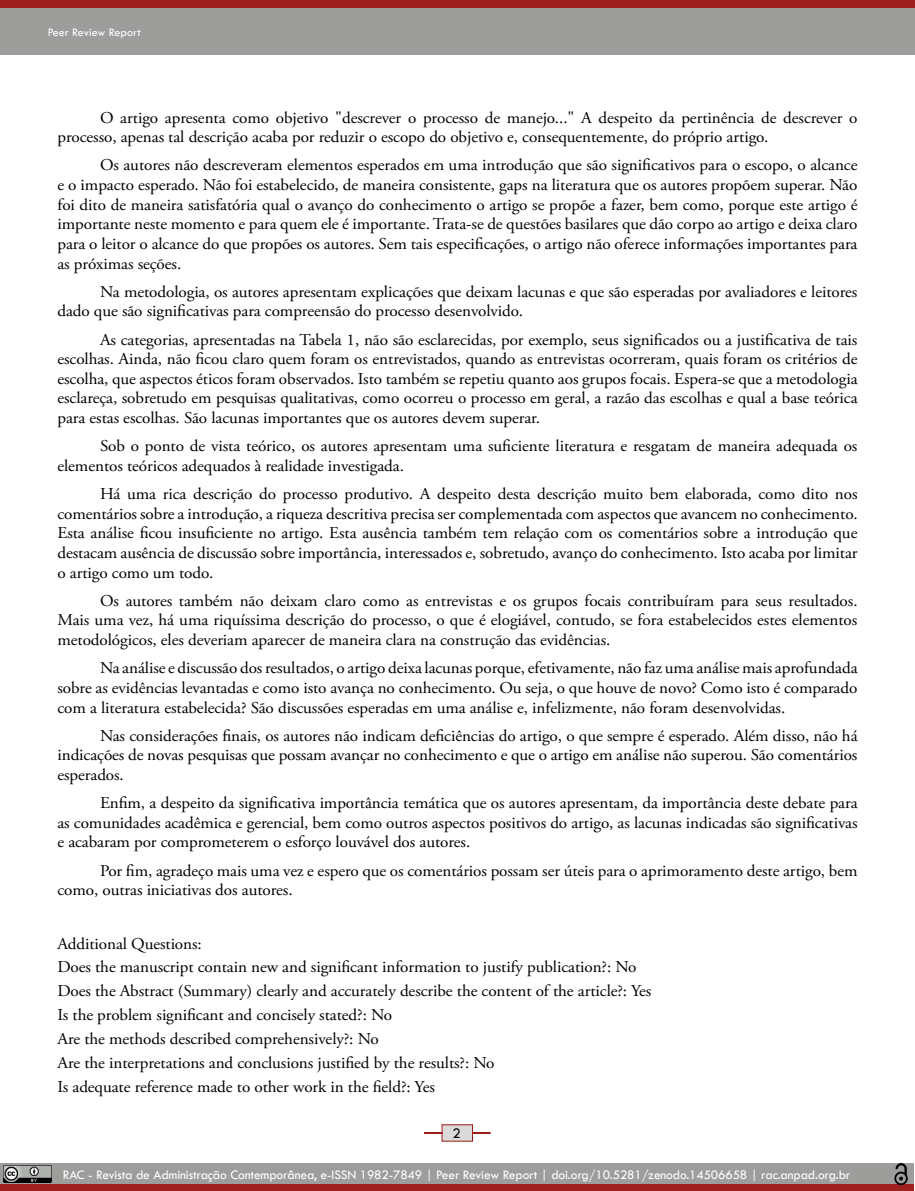
<style>
.page{position:relative;width:915px;height:1191px;background:#fff}
.page>*{position:absolute;margin:0;border:0;box-sizing:border-box;transform-origin:0 0}
.t1{font:16.5px/19.6px "Adobe Garamond Pro";letter-spacing:-.005em;color:#000;text-align:justify;scale:1.04 1}
.t2{font:15px "Tw Cen";color:#000}
.t3{font:13.5px "Tw Cen";letter-spacing:-.01em;color:#fff}
.t4{font:12px "Tw Cen";color:#fff}
</style>
<div class="page">
<svg style="left:424px;top:1124px;width:67px;height:18px"></svg>
<div style="left:0;top:0;width:914px;height:54px;background:#9d9d9c"></div>
<div style="left:0;top:0;width:914px;height:7px;background:#9d1a18"></div>
<div style="left:0;top:1163px;width:913px;height:21px;background:#9d9d9c"></div>
<div style="left:0;top:1184px;width:913px;height:7px;background:#a0211f"></div>
<img style="left:4px;top:1165px;width:48px;height:17px">
<img style="left:894px;top:1163px;width:13px;height:21px">
<p class="t4" style="left:48px;top:25px;width:94px">Peer Review Report</p>
<p class="t1" style="left:57px;top:108px;width:770px;text-indent:43px">O artigo apresenta como objetivo "descrever o processo de manejo..." A despeito da pertinência de descrever o processo, apenas tal descrição acaba por reduzir o escopo do objetivo e, consequentemente, do próprio artigo.</p>
<p class="t1" style="left:57px;top:156px;width:770px;text-indent:43px">Os autores não descreveram elementos esperados em uma introdução que são significativos para o escopo, o alcance e o impacto esperado. Não foi estabelecido, de maneira consistente, gaps na literatura que os autores propõem superar. Não foi dito de maneira satisfatória qual o avanço do conhecimento o artigo se propõe a fazer, bem como, porque este artigo é importante neste momento e para quem ele é importante. Trata-se de questões basilares que dão corpo ao artigo e deixa claro para o leitor o alcance do que propões os autores. Sem tais especificações, o artigo não oferece informações importantes para as próximas seções.</p>
<p class="t1" style="left:57px;top:282px;width:770px;text-indent:43px">Na metodologia, os autores apresentam explicações que deixam lacunas e que são esperadas por avaliadores e leitores dado que são significativas para compreensão do processo desenvolvido.</p>
<p class="t1" style="left:57px;top:330px;width:770px;text-indent:43px">As categorias, apresentadas na Tabela 1, não são esclarecidas, por exemplo, seus significados ou a justificativa de tais escolhas. Ainda, não ficou claro quem foram os entrevistados, quando as entrevistas ocorreram, quais foram os critérios de escolha, que aspectos éticos foram observados. Isto também se repetiu quanto aos grupos focais. Espera-se que a metodologia esclareça, sobretudo em pesquisas qualitativas, como ocorreu o processo em geral, a razão das escolhas e qual a base teórica para estas escolhas. São lacunas importantes que os autores devem superar.</p>
<p class="t1" style="left:57px;top:437px;width:770px;text-indent:43px">Sob o ponto de vista teórico, os autores apresentam uma suficiente literatura e resgatam de maneira adequada os elementos teóricos adequados à realidade investigada.</p>
<p class="t1" style="left:57px;top:484px;width:770px;text-indent:43px">Há uma rica descrição do processo produtivo. A despeito desta descrição muito bem elaborada, como dito nos comentários sobre a introdução, a riqueza descritiva precisa ser complementada com aspectos que avancem no conhecimento.<br>Esta análise ficou insuficiente no artigo. Esta ausência também tem relação com os comentários sobre a introdução que destacam ausência de discussão sobre importância, interessados e, sobretudo, avanço do conhecimento. Isto acaba por limitar o artigo como um todo.</p>
<p class="t1" style="left:57px;top:591px;width:770px;text-indent:43px">Os autores também não deixam claro como as entrevistas e os grupos focais contribuíram para seus resultados.<br>Mais uma vez, há uma riquíssima descrição do processo, o que é elogiável, contudo, se fora estabelecidos estes elementos metodológicos, eles deveriam aparecer de maneira clara na construção das evidências.</p>
<p class="t1" style="left:57px;top:659px;width:770px;text-indent:43px">Na análise e discussão dos resultados, o artigo deixa lacunas porque, efetivamente, não faz uma análise mais aprofundada sobre as evidências levantadas e como isto avança no conhecimento. Ou seja, o que houve de novo? Como isto é comparado com a literatura estabelecida? São discussões esperadas em uma análise e, infelizmente, não foram desenvolvidas.</p>
<p class="t1" style="left:57px;top:726px;width:770px;text-indent:43px">Nas considerações finais, os autores não indicam deficiências do artigo, o que sempre é esperado. Além disso, não há indicações de novas pesquisas que possam avançar no conhecimento e que o artigo em análise não superou. São comentários esperados.</p>
<p class="t1" style="left:57px;top:793px;width:770px;text-indent:43px">Enfim, a despeito da significativa importância temática que os autores apresentam, da importância deste debate para as comunidades acadêmica e gerencial, bem como outros aspectos positivos do artigo, as lacunas indicadas são significativas e acabaram por comprometerem o esforço louvável dos autores.</p>
<p class="t1" style="left:57px;top:861px;width:770px;text-indent:43px">Por fim, agradeço mais uma vez e espero que os comentários possam ser úteis para o aprimoramento deste artigo, bem como, outras iniciativas dos autores.</p>
<p class="t1" style="left:57px;top:932px;width:572px;line-height:23.9px;text-align:left">Additional Questions:<br>Does the manuscript contain new and significant information to justify publication?: No Does the Abstract (Summary) clearly and accurately describe the content of the article?: Yes Is the problem significant and concisely stated?: No<br>Are the methods described comprehensively?: No<br>Are the interpretations and conclusions justified by the results?: No<br>Is adequate reference made to other work in the field?: Yes</p>
<p class="t2" style="left:452px;top:1123px;width:10px">2</p>
<p class="t3" style="left:63px;top:1166px;width:788px">RAC - Revista de Administração Contemporânea, e-ISSN 1982-7849 | Peer Review Report | doi.org/10.5281/zenodo.14506658 | rac.anpad.org.br</p>
</div>
